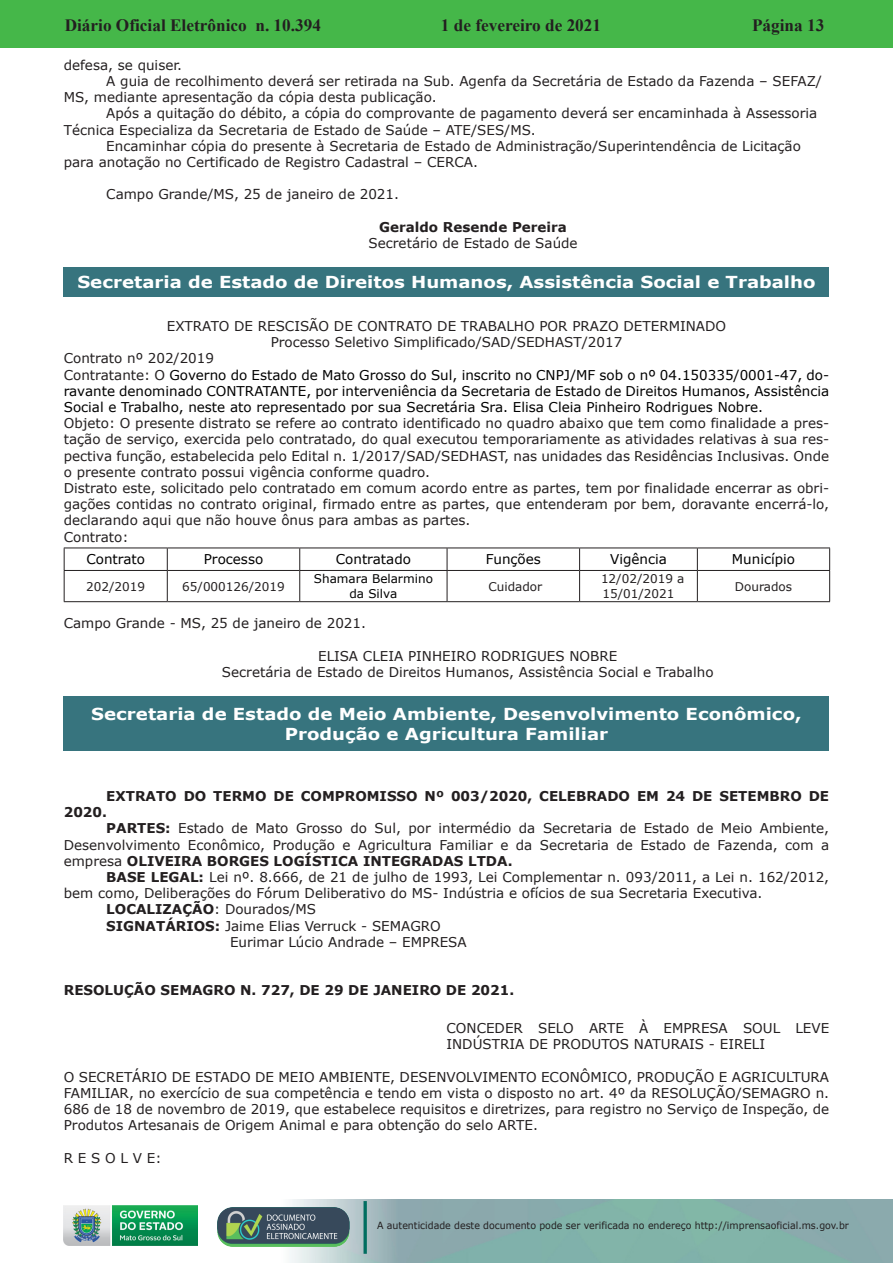
<style>
.page{position:relative;width:893px;height:1263px;background:#fff}
.page>*{position:absolute;margin:0;border:0;box-sizing:border-box;transform-origin:0 0}
.t1{font:700 17.25px "Times New Roman";color:#231f20}
.t2{font:700 16.5px/19.8px "Verdana";color:#fff;text-align:center;scale:1.1 1}
.t3{font:13.5px/16.2px "Verdana";color:#231f20}
.t4{font:13.5px "Verdana";color:#000}
.t5{font:700 13.5px/16.2px "Verdana";color:#231f20}
.t6{font:12px/14.4px "Verdana";color:#231f20}
.t7{font:12px/14.4px "Verdana";color:#000;text-align:center}
.t8{font:9.9px "Verdana";color:#231f20;scale:.95 1}
.s1{color:#231f20}
.s2{font-family:"Arial"}
.s3{font-weight:700}
</style>
<div class="page">
<div style="left:0;top:0;width:893px;height:48px;background:#45b749"></div>
<img style="left:63px;top:1199px;width:830px;height:64px">
<img style="left:364px;top:1202px;width:2px;height:51px">
<img style="left:218px;top:1207px;width:132px;height:39px">
<img style="left:64px;top:1205px;width:134px;height:41px">
<div style="left:64px;top:267px;width:765px;height:30px;background:#37747e"></div>
<hr style="left:64px;top:548px;width:103px;height:1px;background:#231f20">
<svg style="left:64px;top:548px;width:1px;height:22px"></svg>
<hr style="left:167px;top:548px;width:133px;height:1px;background:#231f20">
<svg style="left:167px;top:548px;width:1px;height:22px"></svg>
<hr style="left:300px;top:548px;width:147px;height:1px;background:#231f20">
<svg style="left:299px;top:548px;width:1px;height:22px"></svg>
<hr style="left:447px;top:548px;width:133px;height:1px;background:#231f20">
<svg style="left:447px;top:548px;width:1px;height:22px"></svg>
<hr style="left:580px;top:548px;width:117px;height:1px;background:#231f20">
<svg style="left:579px;top:548px;width:1px;height:22px"></svg>
<hr style="left:697px;top:548px;width:133px;height:1px;background:#231f20">
<svg style="left:697px;top:548px;width:1px;height:22px"></svg>
<svg style="left:829px;top:548px;width:1px;height:22px"></svg>
<hr style="left:64px;top:571px;width:1px;height:30px;background:#231f20">
<hr style="left:64px;top:570px;width:103px;height:1px;background:#231f20">
<hr style="left:167px;top:570px;width:133px;height:1px;background:#231f20">
<hr style="left:300px;top:570px;width:147px;height:1px;background:#231f20">
<hr style="left:447px;top:570px;width:133px;height:1px;background:#231f20">
<hr style="left:580px;top:570px;width:117px;height:1px;background:#231f20">
<hr style="left:697px;top:570px;width:133px;height:1px;background:#231f20">
<hr style="left:64px;top:601px;width:103px;height:1px;background:#231f20">
<hr style="left:167px;top:601px;width:133px;height:1px;background:#231f20">
<hr style="left:300px;top:601px;width:147px;height:1px;background:#231f20">
<hr style="left:447px;top:601px;width:133px;height:1px;background:#231f20">
<hr style="left:580px;top:601px;width:117px;height:1px;background:#231f20">
<hr style="left:697px;top:601px;width:133px;height:1px;background:#231f20">
<hr style="left:167px;top:571px;width:1px;height:30px;background:#231f20">
<hr style="left:299px;top:571px;width:1px;height:30px;background:#231f20">
<hr style="left:447px;top:571px;width:1px;height:30px;background:#231f20">
<hr style="left:579px;top:571px;width:1px;height:30px;background:#231f20">
<hr style="left:697px;top:571px;width:1px;height:30px;background:#231f20">
<hr style="left:829px;top:571px;width:1px;height:30px;background:#231f20">
<div style="left:64px;top:696px;width:765px;height:55px;background:#37747e"></div>
<p class="t1" style="left:65px;top:13px;width:258px">Diário Oficial Eletrônico n. 10.394</p>
<p class="t1" style="left:441px;top:13px;width:162px">1 de fevereiro de 2021</p>
<p class="t1" style="left:752px;top:13px;width:74px">Página 13</p>
<p class="t3" style="left:64px;top:57px;width:120px">defesa, se quiser.</p>
<p class="t3" style="left:106px;top:73px;width:717px">A guia de recolhimento deverá ser retirada na Sub. Agenfa da Secretária de Estado da Fazenda – SEFAZ/</p>
<p class="t3" style="left:64px;top:89px;width:374px">MS, mediante apresentação da cópia desta publicação.</p>
<p class="t3" style="left:106px;top:105px;width:712px">Após a quitação do débito, a cópia do comprovante de pagamento deverá ser encaminhada à Assessoria</p>
<p class="t3" style="left:64px;top:122px;width:473px">Técnica Especializa da Secretaria de Estado de Saúde – ATE/SES/MS.</p>
<p class="t3" style="left:106px;top:138px;width:696px">Encaminhar cópia do presente à Secretaria de Estado de Administração/Superintendência de Licitação</p>
<p class="t3" style="left:64px;top:154px;width:416px">para anotação no Certificado de Registro Cadastral – CERCA.</p>
<p class="t3" style="left:106px;top:186px;width:294px">Campo Grande/MS, 25 de janeiro de 2021.</p>
<p class="t5" style="left:379px;top:219px;width:189px">Geraldo Resende Pereira</p>
<p class="t3" style="left:369px;top:235px;width:211px">Secretário de Estado de Saúde</p>
<p class="t2" style="left:77px;top:272px;width:672px">Secretaria de Estado de Direitos Humanos, Assistência Social e Trabalho</p>
<p class="t3" style="left:167px;top:318px;width:561px">EXTRATO DE RESCISÃO DE CONTRATO DE TRABALHO POR PRAZO DETERMINADO</p>
<p class="t3" style="left:271px;top:334px;width:353px">Processo Seletivo Simplificado/SAD/SEDHAST/2017</p>
<p class="t3" style="left:64px;top:350px;width:152px">Contrato nº 202/2019</p>
<p class="t4" style="left:64px;top:365px;width:767px"><span class="s1">Contratante: O</span> Governo do Estado de Mato Grosso do Sul, inscrito no CNPJ/MF sob o nº 04.150335/0001-47, do-</p>
<p class="t4" style="left:64px;top:382px;width:767px">ravante denominado CONTRATANTE, por interveniência da Secretaria de Estado de Direitos Humanos, Assistência</p>
<p class="t4" style="left:64px;top:398px;width:701px">Social e Trabalho, neste ato representado por sua Secretária Sra. Elisa Cleia Pinheiro Rodrigues Nobre.</p>
<p class="t3" style="left:64px;top:415px;width:767px">Objeto: O presente distrato se refere ao contrato identificado no quadro abaixo que tem como finalidade a pres&shy;tação de serviço, exercida pelo contratado, do qual executou temporariamente as atividades relativas <span class="s2">à</span> sua res&shy;pectiva função, estabelecida pelo Edital n. 1/2017/SAD/SEDHAST, nas unidades das Residências Inclusivas. Onde o presente contrato possui vigência conforme quadro.<br>Distrato este, solicitado pelo contratado em comum acordo entre as partes, tem por finalidade encerrar as obri&shy;gações contidas no contrato original, firmado entre as partes, que entenderam por bem, doravante encerrá-lo, declarando aqui que não houve ônus para ambas as partes.<br>Contrato:</p>
<p class="t4" style="left:86px;top:550px;width:60px">Contrato</p>
<p class="t4" style="left:204px;top:550px;width:61px">Processo</p>
<p class="t4" style="left:336px;top:550px;width:77px">Contratado</p>
<p class="t4" style="left:486px;top:550px;width:57px">Funções</p>
<p class="t4" style="left:610px;top:550px;width:58px">Vigência</p>
<p class="t4" style="left:732px;top:550px;width:65px">Município</p>
<p class="t6" style="left:86px;top:579px;width:60px">202/2019</p>
<p class="t6" style="left:182px;top:579px;width:104px">65/000126/2019</p>
<p class="t7" style="left:314px;top:572px;width:121px">Shamara Belarmino da Silva</p>
<p class="t6" style="left:488px;top:579px;width:55px">Cuidador</p>
<p class="t6" style="left:601px;top:572px;width:85px">12/02/2019 a<br>15/01/2021</p>
<p class="t6" style="left:735px;top:579px;width:59px">Dourados</p>
<p class="t3" style="left:64px;top:615px;width:304px">Campo Grande - MS, 25 de janeiro de 2021.</p>
<p class="t3" style="left:222px;top:648px;width:493px;text-align:center">ELISA CLEIA PINHEIRO RODRIGUES NOBRE<br>Secretária de Estado de Direitos Humanos, Assistência Social e Trabalho</p>
<p class="t2" style="left:91px;top:704px;width:647px">Secretaria de Estado de Meio Ambiente, Desenvolvimento Econômico,<br>Produção e Agricultura Familiar</p>
<p class="t5" style="left:64px;top:788px;width:767px;text-indent:43px">EXTRATO DO TERMO DE COMPROMISSO Nº 003/2020, CELEBRADO EM 24 DE SETEMBRO DE<br>2020.</p>
<p class="t3" style="left:64px;top:820px;width:767px;text-align:justify;text-indent:43px"><span class="s3">PARTES:</span> Estado de Mato Grosso do Sul, por intermédio da Secretaria de Estado de Meio Ambiente, Desenvolvimento Econômico, Produção e Agricultura Familiar e da Secretaria de Estado de Fazenda, com a empresa <span class="s3">OLIVEIRA BORGES LOGÍSTICA INTEGRADAS LTDA.</span></p>
<p class="t3" style="left:106px;top:869px;width:724px"><span class="s3">BASE LEGAL:</span> Lei nº. 8.666, de 21 de julho de 1993, Lei Complementar n. 093/2011, a Lei n. 162/2012,</p>
<p class="t3" style="left:64px;top:885px;width:700px">bem como, Deliberações do Fórum Deliberativo do MS- Indústria e ofícios de sua Secretaria Executiva.</p>
<p class="t3" style="left:106px;top:901px;width:211px"><span class="s3">LOCALIZAÇÃO</span>: Dourados/MS</p>
<p class="t3" style="left:106px;top:917px;width:336px"><span class="s3">SIGNATÁRIOS:</span> Jaime Elias Verruck - SEMAGRO</p>
<p class="t3" style="left:230px;top:934px;width:238px">Eurimar Lúcio Andrade – EMPRESA</p>
<p class="t5" style="left:64px;top:982px;width:452px">RESOLUÇÃO SEMAGRO N. 727, DE 29 DE JANEIRO DE 2021.</p>
<p class="t3" style="left:447px;top:1020px;width:384px">CONCEDER SELO ARTE À EMPRESA SOUL LEVE<br>INDÚSTRIA DE PRODUTOS NATURAIS - EIRELI</p>
<p class="t3" style="left:64px;top:1069px;width:767px;text-align:justify">O SECRETÁRIO DE ESTADO DE MEIO AMBIENTE, DESENVOLVIMENTO ECONÔMICO, PRODUÇÃO E AGRICULTURA FAMILIAR, no exercício de sua competência e tendo em vista o disposto no art. 4º da RESOLUÇÃO/SEMAGRO n.<br>686 de 18 de novembro de 2019, que estabelece requisitos e diretrizes, para registro no Serviço de Inspeção, de Produtos Artesanais de Origem Animal e para obtenção do selo ARTE.</p>
<p class="t3" style="left:64px;top:1150px;width:99px">R E S O L V E:</p>
<p class="t8" style="left:377px;top:1219px;width:498px">A autenticidade deste documento pode ser verificada no endereço http://imprensaoficial.ms.gov.br</p>
</div>
